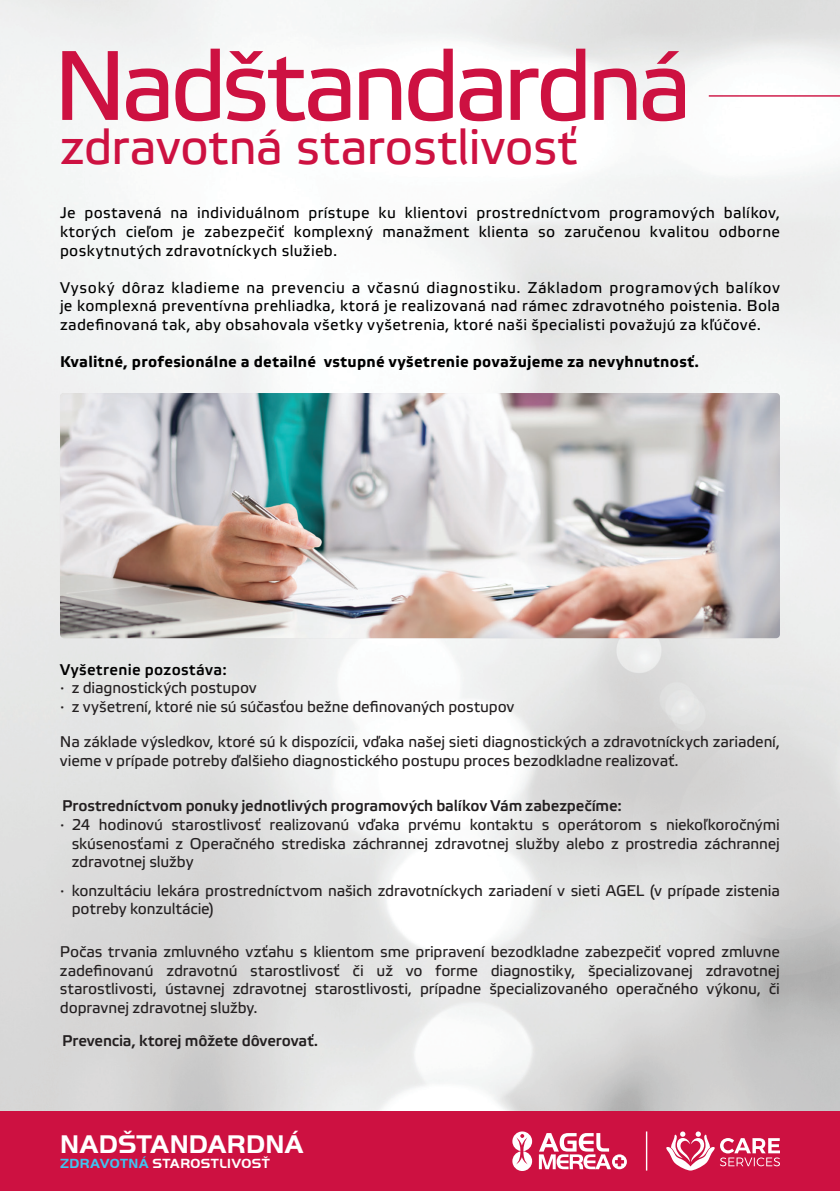
<style>
.page{position:relative;width:840px;height:1191px;background:#fff}
.page>*{position:absolute;margin:0;border:0;box-sizing:border-box;transform-origin:0 0}
.t1{font:98.6px "Etelka Text Pro";letter-spacing:-.055em;color:#cd1141}
.t2{font:49.4px "Etelka Text Pro";letter-spacing:-.01em;color:#cd1141}
.t3{font:700 26.6px "Handel Gothic DOT";letter-spacing:.01em;color:#fff}
.LEFT{font:15.6px/18.6px "Elektra Text Pro";letter-spacing:-.01em;color:#231f20}
.LEFT-2{font:15.6px/18.6px "Elektra Text Pro";letter-spacing:.02em;color:#000;text-align:justify}
.LEFT-3{font:15.6px "Elektra Medium Pro";letter-spacing:-.01em;color:#231f20}
.LEFT-4{font:700 15.6px "Elektra Text Pro";letter-spacing:.02em;color:#000}
.LEFT-5{font:15.6px "Elektra Medium Pro";letter-spacing:.025em;color:#000}
.t4{font:700 13.8px "Handel Gothic DOT";letter-spacing:.03em;color:#fff}
.s1{color:#3fc4f1}
</style>
<div class="page">
<div style="left:0;top:1111px;width:839px;height:80px;background:#cd1141"></div>
<svg style="left:512px;top:1131px;width:20px;height:40px"></svg>
<svg style="left:538px;top:1133px;width:88px;height:36px"></svg>
<hr style="left:645px;top:1131px;width:2px;height:39px;background:#fff">
<svg style="left:666px;top:1131px;width:113px;height:39px"></svg>
<img style="left:60px;top:393px;width:719px;height:245px">
<hr style="left:708px;top:95px;width:131px;height:2px;background:#cd1141">
<p class="t1" style="left:53px;top:33px;width:640px">Nadštandardná</p>
<p class="t2" style="left:60px;top:120px;width:519px">zdravotná starostlivosť</p>
<p class="LEFT-2" style="left:60px;top:204px;width:721px">Je postavená na individuálnom prístupe ku klientovi prostredníctvom programových balíkov, ktorých cieľom je zabezpečiť komplexný manažment klienta so zaručenou kvalitou odborne poskytnutých zdravotníckych služieb.</p>
<p class="LEFT-2" style="left:60px;top:279px;width:721px">Vysoký dôraz kladieme na prevenciu a včasnú diagnostiku. Základom programových balíkov je komplexná preventívna prehliadka, ktorá je realizovaná nad rámec zdravotného poistenia. Bola zadefinovaná tak, aby obsahovala všetky vyšetrenia, ktoré naši špecialisti považujú za kľúčové.</p>
<p class="LEFT-4" style="left:60px;top:353px;width:640px">Kvalitné, profesionálne a detailné vstupné vyšetrenie považujeme za nevyhnutnosť.</p>
<p class="LEFT-5" style="left:60px;top:661px;width:168px">Vyšetrenie pozostáva:</p>
<p class="LEFT" style="left:72px;top:679px;width:186px">z diagnostických postupov</p>
<p class="LEFT" style="left:72px;top:697px;width:444px">z vyšetrení, ktoré nie sú súčasťou bežne definovaných postupov</p>
<p class="LEFT" style="left:60px;top:733px;width:721px">Na základe výsledkov, ktoré sú k dispozícii, vďaka našej sieti diagnostických a zdravotníckych zariadení, vieme v prípade potreby ďalšieho diagnostického postupu proces bezodkladne realizovať.</p>
<p class="LEFT" style="left:60px;top:679px;width:6px">·</p>
<p class="LEFT" style="left:60px;top:697px;width:6px">·</p>
<p class="LEFT-3" style="left:62px;top:797px;width:561px">Prostredníctvom ponuky jednotlivých programových balíkov Vám zabezpečíme:</p>
<p class="LEFT" style="left:60px;top:816px;width:6px">·</p>
<p class="LEFT" style="left:72px;top:816px;width:709px;text-align:justify">24 hodinovú starostlivosť realizovanú vďaka prvému kontaktu s operátorom s niekoľkoročnými skúsenosťami z Operačného strediska záchrannej zdravotnej služby alebo z prostredia záchrannej zdravotnej služby</p>
<p class="LEFT" style="left:60px;top:881px;width:6px">·</p>
<p class="LEFT" style="left:72px;top:881px;width:709px">konzultáciu lekára prostredníctvom našich zdravotníckych zariadení v sieti AGEL (v prípade zistenia potreby konzultácie)</p>
<p class="LEFT" style="left:60px;top:943px;width:721px;text-align:justify">Počas trvania zmluvného vzťahu s klientom sme pripravení bezodkladne zabezpečiť vopred zmluvne zadefinovanú zdravotnú starostlivosť či už vo forme diagnostiky, špecializovanej zdravotnej starostlivosti, ústavnej zdravotnej starostlivosti, prípadne špecializovaného operačného výkonu, či dopravnej zdravotnej služby.</p>
<p class="LEFT-3" style="left:62px;top:1031px;width:257px">Prevencia, ktorej môžete dôverovať.</p>
<h3 class="t3" style="left:60px;top:1128px;width:245px">NADŠTANDARDNÁ</h3>
<p class="t4" style="left:60px;top:1155px;width:211px"><span class="s1">ZDRAVOTNÁ</span> STAROSTLIVOSŤ</p>
</div>
